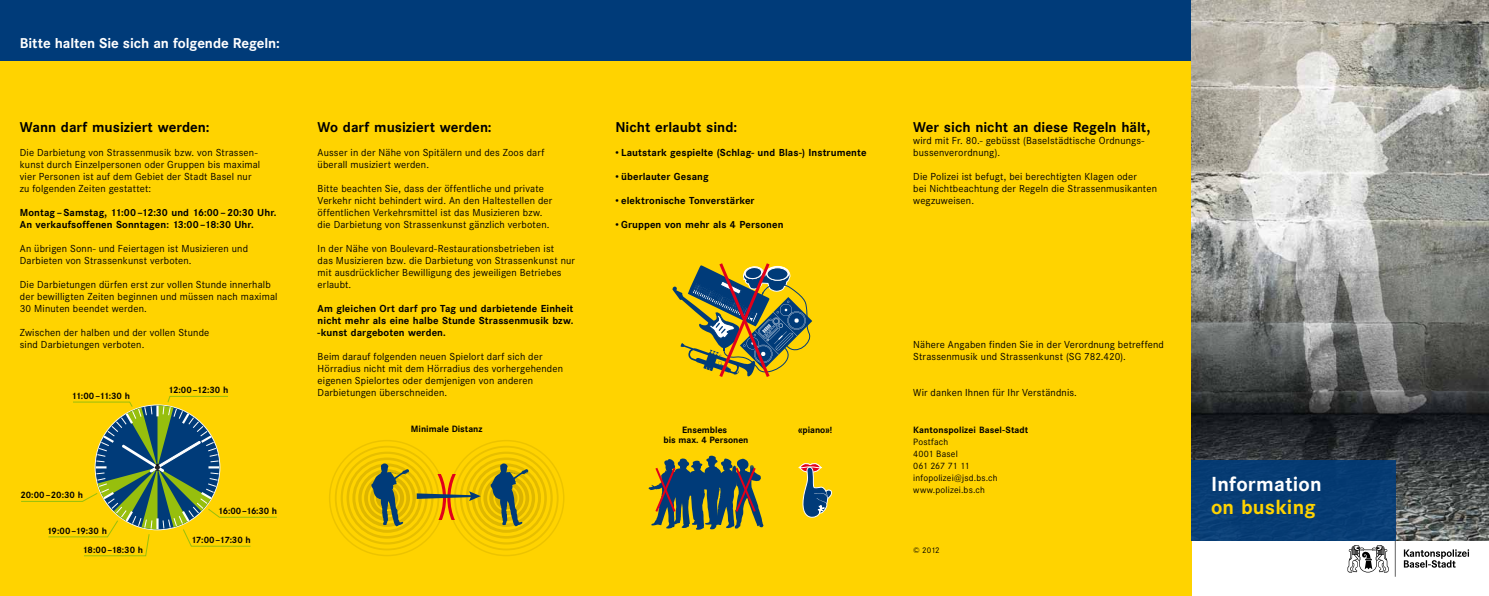
<style>
.page{position:relative;width:1489px;height:596px;background:#fff}
.page>*{position:absolute;margin:0;border:0;box-sizing:border-box;transform-origin:0 0}
.t1{font:700 20px "Corporate SBQ";letter-spacing:.01em;color:#fff}
.t2{font:700 20px "Corporate SBQ";letter-spacing:.01em;color:#ffd300}
.t3{font:700 14px "Corporate SBQ";color:#000}
.t4{font:700 14px "Corporate SBQ";letter-spacing:-.005em;color:#fff}
.t5{font:10px/12px "Corporate SBQ";letter-spacing:.015em;color:#000}
.t6{font:700 10px/12px "Corporate SBQ";letter-spacing:.01em;color:#000}
.t7{font:700 9px/9.9px "Corporate SBQ";color:#000;text-align:center}
.t8{font:9px/12px "Corporate SBQ";letter-spacing:.02em;color:#000}
.t9{font:8px "Corporate SBQ";color:#000}
</style>
<div class="page">
<div style="left:0;top:0;width:1191px;height:595px;background:#ffd300"></div>
<div style="left:0;top:0;width:1191px;height:60px;background:#003b79"></div>
<img style="left:1191px;top:0;width:297px;height:540px">
<svg style="left:1347px;top:540px;width:121px;height:36px"></svg>
<div style="left:1191px;top:459px;width:204px;height:81px;background:#003b79"></div>
<svg style="left:21px;top:395px;width:256px;height:161px"></svg>
<svg style="left:648px;top:455px;width:115px;height:74px"></svg>
<svg style="left:798px;top:463px;width:34px;height:55px"></svg>
<div style="left:460px;top:451px;width:92px;height:93px;border:2px solid #e7bf00;border-radius:50%"></div>
<div style="left:466px;top:457px;width:81px;height:81px;border:3px solid #e5bc00;border-radius:50%"></div>
<div style="left:471px;top:463px;width:70px;height:69px;border:3px solid #e2ba00;border-radius:50%"></div>
<div style="left:477px;top:469px;width:58px;height:57px;border:3px solid #dfb800;border-radius:50%"></div>
<div style="left:483px;top:475px;width:46px;height:45px;border:4px solid #ddb500;border-radius:50%"></div>
<div style="left:489px;top:480px;width:34px;height:35px;border:4px solid #dbb300;border-radius:50%"></div>
<svg style="left:490px;top:463px;width:38px;height:63px"></svg>
<div style="left:340px;top:451px;width:93px;height:93px;border:2px solid #e7bf00;border-radius:50%"></div>
<div style="left:346px;top:457px;width:81px;height:81px;border:3px solid #e5bc00;border-radius:50%"></div>
<div style="left:352px;top:463px;width:70px;height:69px;border:3px solid #e2ba00;border-radius:50%"></div>
<div style="left:358px;top:469px;width:58px;height:57px;border:3px solid #dfb800;border-radius:50%"></div>
<div style="left:364px;top:475px;width:46px;height:45px;border:4px solid #ddb500;border-radius:50%"></div>
<div style="left:370px;top:480px;width:34px;height:35px;border:4px solid #dbb300;border-radius:50%"></div>
<svg style="left:371px;top:463px;width:38px;height:63px"></svg>
<svg style="left:416px;top:474px;width:64px;height:45px"></svg>
<svg style="left:672px;top:263px;width:141px;height:114px"></svg>
<h2 class="t4" style="left:20px;top:35px;width:261px">Bitte halten Sie sich an folgende Regeln:</h2>
<h2 class="t3" style="left:20px;top:119px;width:191px">Wann darf musiziert werden:</h2>
<p class="t5" style="left:20px;top:147px;width:242px">Die Darbietung von Strassenmusik bzw. von Strassen&shy;kunst durch Einzelpersonen oder Gruppen bis maximal vier Personen ist auf dem Gebiet der Stadt Basel nur zu folgenden Zeiten gestattet:</p>
<p class="t6" style="left:20px;top:207px;width:258px">Montag –Samstag, 11:00–12:30 und 16:00–20:30 Uhr.<br>An verkaufsoffenen Sonntagen: 13:00–18:30 Uhr.</p>
<p class="t5" style="left:20px;top:243px;width:230px">An übrigen Sonn- und Feiertagen ist Musizieren und<br>Darbieten von Strassenkunst verboten.</p>
<p class="t5" style="left:20px;top:279px;width:259px">Die Darbietungen dürfen erst zur vollen Stunde innerhalb der bewilligten Zeiten beginnen und müssen nach maximal<br>30 Minuten beendet werden.</p>
<p class="t5" style="left:20px;top:327px;width:191px">Zwischen der halben und der vollen Stunde sind Darbietungen verboten.</p>
<h2 class="t3" style="left:317px;top:119px;width:175px">Wo darf musiziert werden:</h2>
<p class="t5" style="left:317px;top:147px;width:228px">Ausser in der Nähe von Spitälern und des Zoos darf überall musiziert werden.</p>
<p class="t5" style="left:317px;top:183px;width:236px">Bitte beachten Sie, dass der öffentliche und private Verkehr nicht behindert wird. An den Haltestellen der öffentlichen Verkehrsmittel ist das Musizieren bzw. die Darbietung von Strassenkunst gänzlich verboten.</p>
<p class="t5" style="left:317px;top:243px;width:259px">In der Nähe von Boulevard-Restaurationsbetrieben ist<br>das Musizieren bzw. die Darbietung von Strassenkunst nur mit ausdrücklicher Bewilligung des jeweiligen Betriebes erlaubt.</p>
<p class="t6" style="left:317px;top:303px;width:257px;text-align:justify">Am gleichen Ort darf pro Tag und darbietende Einheit nicht mehr als eine halbe Stunde Strassenmusik bzw. -kunst dargeboten werden.</p>
<p class="t5" style="left:317px;top:351px;width:247px">Beim darauf folgenden neuen Spielort darf sich der Hörradius nicht mit dem Hörradius des vorhergehenden eigenen Spielortes oder demjenigen von anderen Darbietungen überschneiden.</p>
<h2 class="t3" style="left:615px;top:119px;width:123px">Nicht erlaubt sind:</h2>
<p class="t6" style="left:615px;top:147px;width:252px">• Lautstark gespielte (Schlag- und Blas-) Instrumente</p>
<p class="t6" style="left:615px;top:171px;width:95px">• überlauter Gesang</p>
<p class="t6" style="left:615px;top:195px;width:141px">• elektronische Tonverstärker</p>
<p class="t6" style="left:615px;top:219px;width:169px">• Gruppen von mehr als 4 Personen</p>
<h2 class="t3" style="left:913px;top:119px;width:239px">Wer sich nicht an diese Regeln hält,</h2>
<p class="t5" style="left:913px;top:135px;width:233px">wird mit Fr. 80.- gebüsst (Baselstädtische Ordnungs&shy;bussenverordnung).</p>
<p class="t5" style="left:913px;top:171px;width:245px">Die Polizei ist befugt, bei berechtigten Klagen oder<br>bei Nichtbeachtung der Regeln die Strassenmusikanten wegzuweisen.</p>
<p class="t5" style="left:913px;top:339px;width:252px">Nähere Angaben finden Sie in der Verordnung betreffend<br>Strassenmusik und Strassenkunst (SG 782.420).</p>
<p class="t5" style="left:913px;top:387px;width:165px">Wir danken Ihnen für Ihr Verständnis.</p>
<p class="t7" style="left:913px;top:424px;width:117px">Kantonspolizei Basel-Stadt</p>
<p class="t8" style="left:913px;top:435px;width:86px">Postfach<br>4001 Basel<br>061 267 71 11 infopolizei@jsd.bs.ch www.polizei.bs.ch</p>
<p class="t7" style="left:168px;top:385px;width:62px">12:00–12:30 h</p>
<p class="t7" style="left:71px;top:391px;width:60px">11:00–11:30 h</p>
<p class="t7" style="left:411px;top:424px;width:73px">Minimale Distanz</p>
<p class="t7" style="left:663px;top:424px;width:86px">Ensembles<br>bis max. 4 Personen</p>
<p class="t7" style="left:798px;top:424px;width:36px">«piano»!</p>
<h1 class="t1" style="left:1210px;top:471px;width:112px">Information</h1>
<p class="t7" style="left:20px;top:490px;width:64px">20:00–20:30 h</p>
<p class="t7" style="left:218px;top:505px;width:61px">16:00–16:30 h</p>
<h1 class="t2" style="left:1210px;top:494px;width:106px">on busking</h1>
<p class="t7" style="left:191px;top:535px;width:61px">17:00–17:30 h</p>
<p class="t7" style="left:47px;top:525px;width:62px">19:00–19:30 h</p>
<p class="t7" style="left:83px;top:544px;width:62px">18:00–18:30 h</p>
<p class="t9" style="left:913px;top:545px;width:28px">© 2012</p>
</div>
